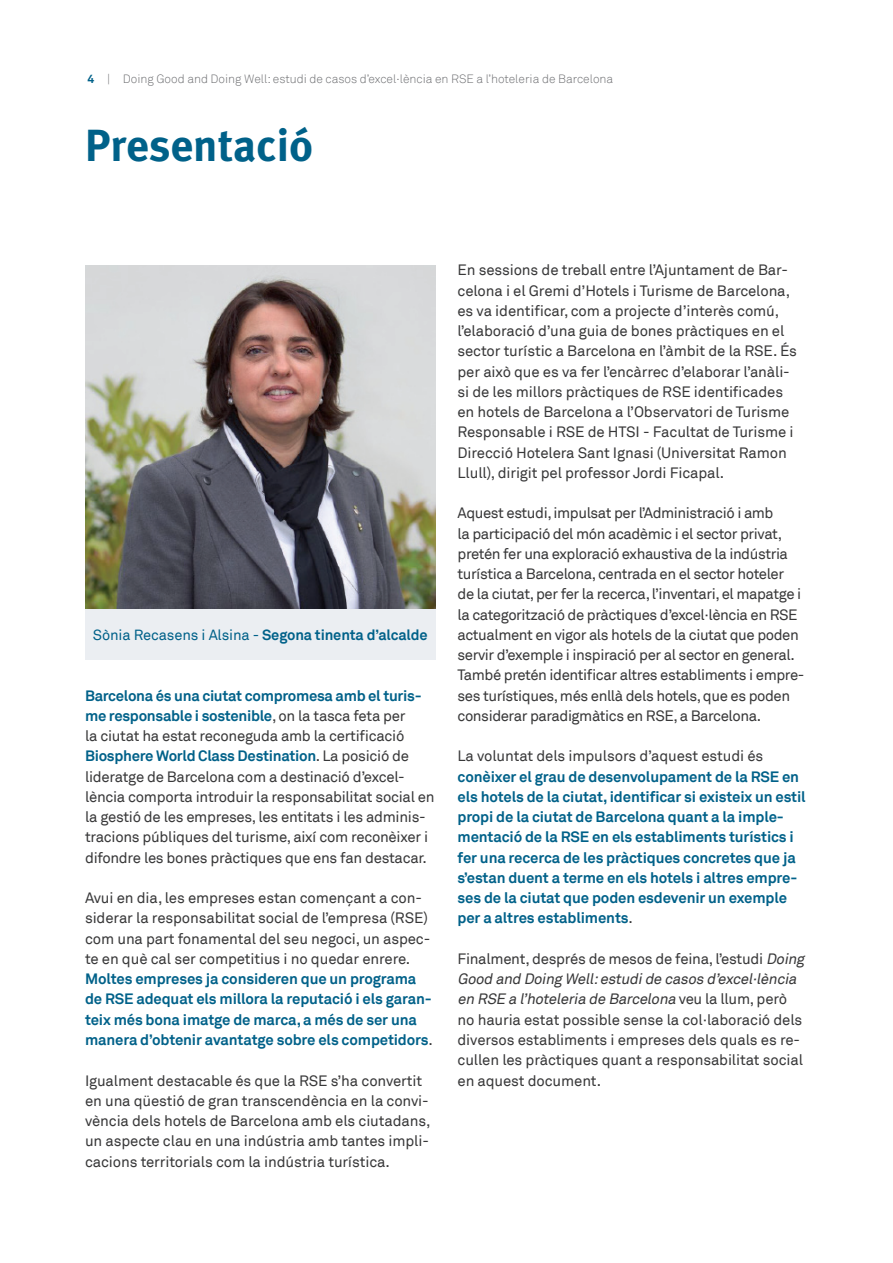
<style>
.page{position:relative;width:893px;height:1263px;background:#fff}
.page>*{position:absolute;margin:0;border:0;box-sizing:border-box;transform-origin:0 0}
.t1{font:45px "Meta Bold Turk";color:#006189}
.t2{font:15px/20.2px "Akkurat";letter-spacing:-.015em;color:#383839}
.t3{font:700 15px/20.2px "Akkurat";letter-spacing:-.01em;color:#006189}
.t4{font:700 14.7px "Akkurat";letter-spacing:-.01em;color:#006189}
.t5{font:300 12px "Akkurat";color:#6c6d70}
.s1{font-weight:700;color:#006189}
.s2{font-weight:400}
.s3{font-weight:400;color:#383839}
.s4{font-style:italic}
</style>
<div class="page">
<img style="left:85px;top:265px;width:350px;height:345px">
<div style="left:85px;top:610px;width:350px;height:50px;background:#ebeef2"></div>
<p class="t5" style="left:88px;top:72px;width:527px"><span class="s1">4</span> | Doing Good and Doing Well: estudi de casos d’excel·lència en RSE a l’hoteleria de Barcelona</p>
<h1 class="t1" style="left:85px;top:119px;width:229px">Presentació</h1>
<p class="t4" style="left:93px;top:625px;width:336px"><span class="s2">Sònia Recasens i Alsina -</span> Segona tinenta d’alcalde</p>
<p class="t2" style="left:85px;top:686px;width:351px"><span class="s1">Barcelona és una ciutat compromesa amb el turis&shy;me responsable i sostenible</span>, on la tasca feta per<br>la ciutat ha estat reconeguda amb la certificació <span class="s1">Biosphere World Class Destination</span>. La posició de lideratge de Barcelona com a destinació d’excel· lència comporta introduir la responsabilitat social en la gestió de les empreses, les entitats i les adminis· tracions públiques del turisme, així com reconèixer i difondre les bones pràctiques que ens fan destacar.</p>
<p class="t2" style="left:85px;top:888px;width:347px">Avui en dia, les empreses estan començant a con· siderar la responsabilitat social de l’empresa (RSE) com una part fonamental del seu negoci, un aspec· te en què cal ser competitius i no quedar enrere.</p>
<p class="t3" style="left:85px;top:969px;width:349px">Moltes empreses ja consideren que un programa de RSE adequat els millora la reputació i els garan&shy;teix més bona imatge de marca, a més de ser una manera d’obtenir avantatge sobre els competidors<span class="s3">.</span></p>
<p class="t2" style="left:85px;top:1070px;width:347px">Igualment destacable és que la RSE s’ha convertit en una qüestió de gran transcendència en la convi· vència dels hotels de Barcelona amb els ciutadans, un aspecte clau en una indústria amb tantes impli· cacions territorials com la indústria turística.</p>
<p class="t2" style="left:458px;top:260px;width:341px">En sessions de treball entre l’Ajuntament de Bar· celona i el Gremi d’Hotels i Turisme de Barcelona, es va identificar, com a projecte d’interès comú, l’elaboració d’una guia de bones pràctiques en el sector turístic a Barcelona en l’àmbit de la RSE. És per això que es va fer l’encàrrec d’elaborar l’anàli· si de les millors pràctiques de RSE identificades en hotels de Barcelona a l’Observatori de Turisme Responsable i RSE de HTSI - Facultat de Turisme i Direcció Hotelera Sant Ignasi (Universitat Ramon Llull), dirigit pel professor Jordi Ficapal.</p>
<p class="t2" style="left:458px;top:503px;width:348px">Aquest estudi, impulsat per l’Administració i amb<br>la participació del món acadèmic i el sector privat, pretén fer una exploració exhaustiva de la indústria turística a Barcelona, centrada en el sector hoteler de la ciutat, per fer la recerca, l’inventari, el mapatge i la categorització de pràctiques d’excel·lència en RSE actualment en vigor als hotels de la ciutat que poden servir d’exemple i inspiració per al sector en general.<br>També pretén identificar altres establiments i empre· ses turístiques, més enllà dels hotels, que es poden considerar paradigmàtics en RSE, a Barcelona.</p>
<p class="t2" style="left:458px;top:746px;width:307px">La voluntat dels impulsors d’aquest estudi és</p>
<p class="t3" style="left:458px;top:766px;width:350px">conèixer el grau de desenvolupament de la RSE en els hotels de la ciutat, identificar si existeix un estil propi de la ciutat de Barcelona quant a la imple&shy;mentació de la RSE en els establiments turístics i fer una recerca de les pràctiques concretes que ja s’estan duent a terme en els hotels i altres empre&shy;ses de la ciutat que poden esdevenir un exemple per a altres establiments<span class="s3">.</span></p>
<p class="t2" style="left:458px;top:949px;width:352px">Finalment, després de mesos de feina, l’estudi <span class="s4">Doing Good and Doing Well:estudide casos d’excel·lència en RSE a l’hoteleria de Barcelona</span> ve u l a l l u m , p e rò no hauria estat possible sense la col·laboració dels diversos establiments i empreses dels quals es re· cullen les pràctiques quant a responsabilitat social en aquest document.</p>
</div>
